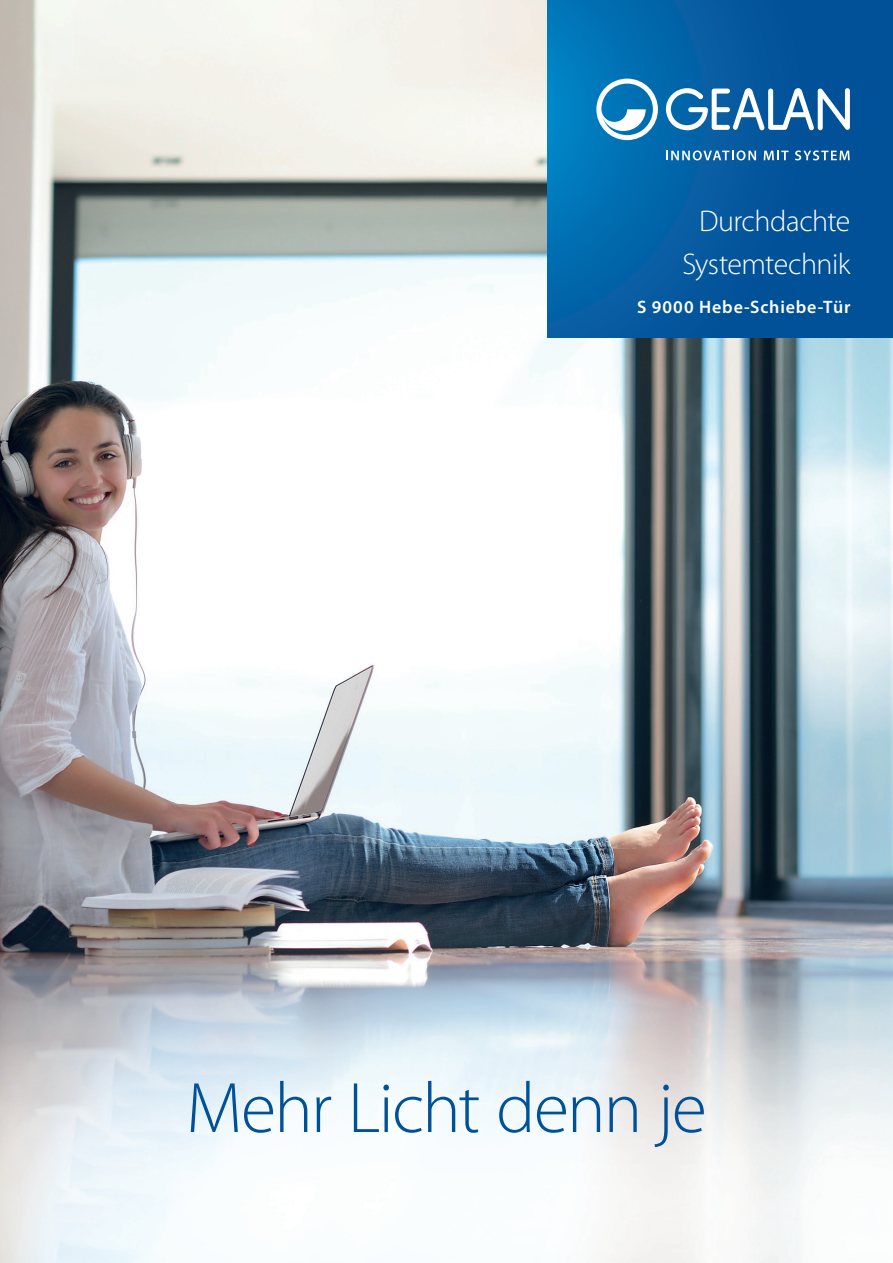
<style>
.page{position:relative;width:893px;height:1263px;background:#fff}
.page>*{position:absolute;margin:0;border:0;box-sizing:border-box;transform-origin:0 0}
.t1{font:300 72px "Myriad Pro";letter-spacing:-.025em;color:#015198}
.t2{font:300 30px/43.2px "Myriad Pro";letter-spacing:-.02em;color:#fff;text-align:center}
.t3{font:600 18px "Myriad Pro";letter-spacing:.045em;color:#fff}
</style>
<div class="page">
<img style="left:0;top:0;width:893px;height:1263px">
<svg style="left:547px;top:0;width:346px;height:337px;background:#025da2"></svg>
<svg style="left:596px;top:79px;width:62px;height:61px"></svg>
<svg style="left:666px;top:88px;width:184px;height:43px"></svg>
<svg style="left:666px;top:150px;width:90px;height:10px"></svg>
<svg style="left:764px;top:151px;width:24px;height:9px"></svg>
<svg style="left:795px;top:150px;width:55px;height:10px"></svg>
<p class="t2" style="left:682px;top:199px;width:170px">Durchdachte<br>Systemtechnik</p>
<p class="t3" style="left:637px;top:295px;width:215px">S 9000 Hebe-Schiebe-Tür</p>
<h1 class="t1" style="left:186px;top:1065px;width:522px">Mehr Licht denn je</h1>
</div>
